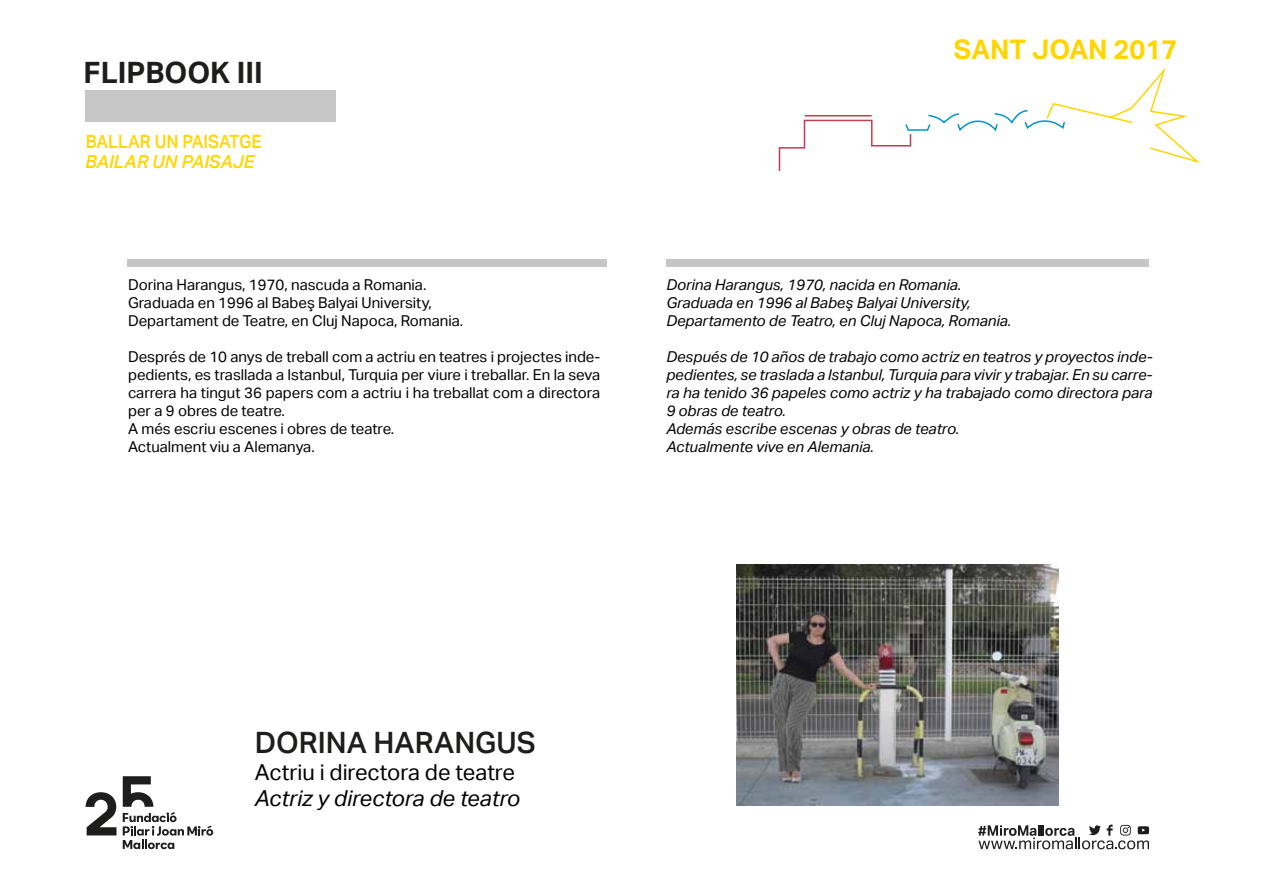
<style>
.page{position:relative;width:1263px;height:893px;background:#fff}
.page>*{position:absolute;margin:0;border:0;box-sizing:border-box;transform-origin:0 0}
.t1{font:500 29.4px "Aktiv Grotesk";color:#1d1d1b}
.t2{font:700 29.4px "Aktiv Grotesk";color:#1d1d1b}
.t3{font:700 27px "Aktiv Grotesk";color:#ffd500}
.t4{font:22.05px "Aktiv Grotesk";color:#000}
.t5{font:italic 22.05px "Aktiv Grotesk";color:#000}
.t6{font:500 18.3px "Aktiv Grotesk";color:#ffd600;scale:.93 1}
.t7{font:italic 500 18px "Aktiv Grotesk";color:#ffd600}
.t8{font:italic 15px/18px "Aktiv Grotesk";color:#000}
.t9{font:15px/18px "Aktiv Grotesk";color:#000}
</style>
<div class="page">
<img style="left:736px;top:564px;width:322px;height:242px">
<svg style="left:86px;top:792px;width:31px;height:43px"></svg>
<svg style="left:123px;top:776px;width:90px;height:73px"></svg>
<svg style="left:778px;top:67px;width:422px;height:105px"></svg>
<div style="left:128px;top:259px;width:479px;height:8px;background:#c6c6c6"></div>
<div style="left:666px;top:259px;width:483px;height:8px;background:#c6c6c6"></div>
<svg style="left:978px;top:825px;width:171px;height:24px"></svg>
<div style="left:86px;top:90px;width:250px;height:31px;background:#c6c6c6"></div>
<h1 class="t2" style="left:84px;top:56px;width:181px">FLIPBOOK III</h1>
<p class="t6" style="left:86px;top:131px;width:190px">BALLAR UN PAISATGE</p>
<p class="t7" style="left:85px;top:151px;width:171px">BAILAR UN PAISAJE</p>
<p class="t9" style="left:128px;top:276px;width:337px">Dorina Harangus, 1970, nascuda a Romania.<br>Graduada en 1996 al Babeş Balyai University,<br>Departament de Teatre, en Cluj Napoca, Romania.</p>
<p class="t9" style="left:128px;top:348px;width:474px">Després de 10 anys de treball com a actriu en teatres i projectes inde&shy;pedients, es trasllada a Istanbul, Turquia per viure i treballar. En la seva carrera ha tingut 36 papers com a actriu i ha treballat com a directora per a 9 obres de teatre.<br>A més escriu escenes i obres de teatre.<br>Actualment viu a Alemanya.</p>
<h2 class="t3" style="left:954px;top:34px;width:225px">SANT JOAN 2017</h2>
<p class="t8" style="left:666px;top:276px;width:346px">Dorina Harangus, 1970, nacida en Romania.<br>Graduada en 1996 al Babeş Balyai University,<br>Departamento de Teatro, en Cluj Napoca, Romania.</p>
<p class="t8" style="left:666px;top:348px;width:488px">Después de 10 años de trabajo como actriz en teatros y proyectos inde&shy;pedientes, se traslada a Istanbul, Turquia para vivir y trabajar. En su carre&shy;ra ha tenido 36 papeles como actriz y ha trabajado como directora para 9 obras de teatro.<br>Además escribe escenas y obras de teatro.<br>Actualmente vive en Alemania.</p>
<h1 class="t1" style="left:255px;top:726px;width:282px">DORINA HARANGUS</h1>
<h3 class="t4" style="left:255px;top:759px;width:261px">Actriu i directora de teatre</h3>
<h3 class="t5" style="left:255px;top:786px;width:267px">Actriz y directora de teatro</h3>
</div>
